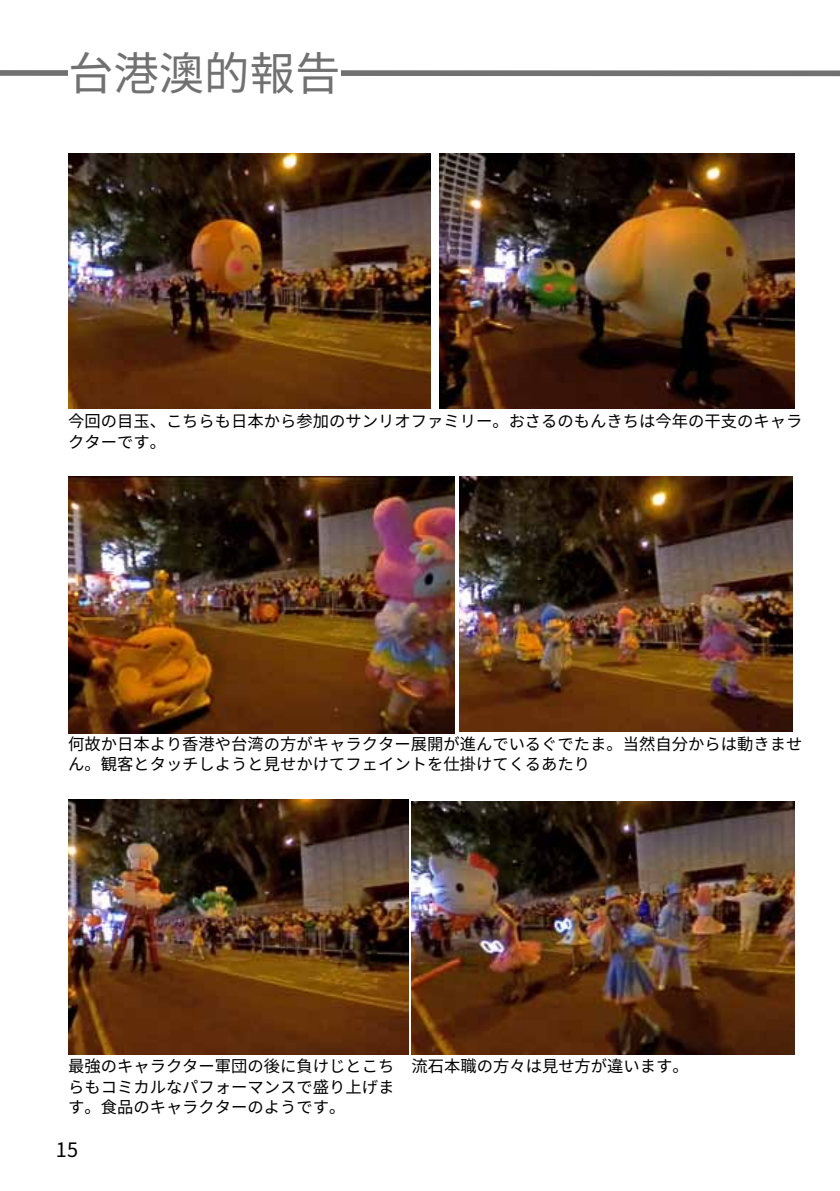
<style>
.page{position:relative;width:840px;height:1191px;background:#fff}
.page>*{position:absolute;margin:0;border:0;box-sizing:border-box;transform-origin:0 0}
.t1{font:45.4px "Source Han Sans";color:#727171}
.t2{font:19.8px "Source Han Sans";color:#000}
.t3{font:16.2px/20.6px "Source Han Sans";color:#000}
</style>
<div class="page">
<svg style="left:0;top:70px;width:839px;height:7px;background:#8c8b8b"></svg>
<div style="left:68px;top:41px;width:272px;height:62px;background:#fff"></div>
<img style="left:439px;top:153px;width:355px;height:255px">
<img style="left:68px;top:153px;width:362px;height:255px">
<img style="left:459px;top:476px;width:333px;height:255px">
<img style="left:68px;top:476px;width:386px;height:257px">
<img style="left:411px;top:801px;width:383px;height:253px">
<img style="left:68px;top:800px;width:340px;height:254px">
<h1 class="t1" style="left:68px;top:47px;width:274px">台港澳的報告</h1>
<p class="t3" style="left:68px;top:411px;width:735px">今回の目玉、こちらも日本から参加のサンリオファミリー。おさるのもんきちは今年の干支のキャラクターです。</p>
<p class="t3" style="left:68px;top:733px;width:735px">何故か日本より香港や台湾の方がキャラクター展開が進んでいるぐでたま。当然自分からは動きません。観客とタッチしようと見せかけてフェイントを仕掛けてくるあたり</p>
<p class="t3" style="left:68px;top:1056px;width:327px;text-align:justify">最強のキャラクター軍団の後に負けじとこちらもコミカルなパフォーマンスで盛り上げます。食品のキャラクターのようです。</p>
<p class="t2" style="left:56px;top:1138px;width:24px">15</p>
<p class="t3" style="left:411px;top:1056px;width:279px">流石本職の方々は見せ方が違います。</p>
</div>
